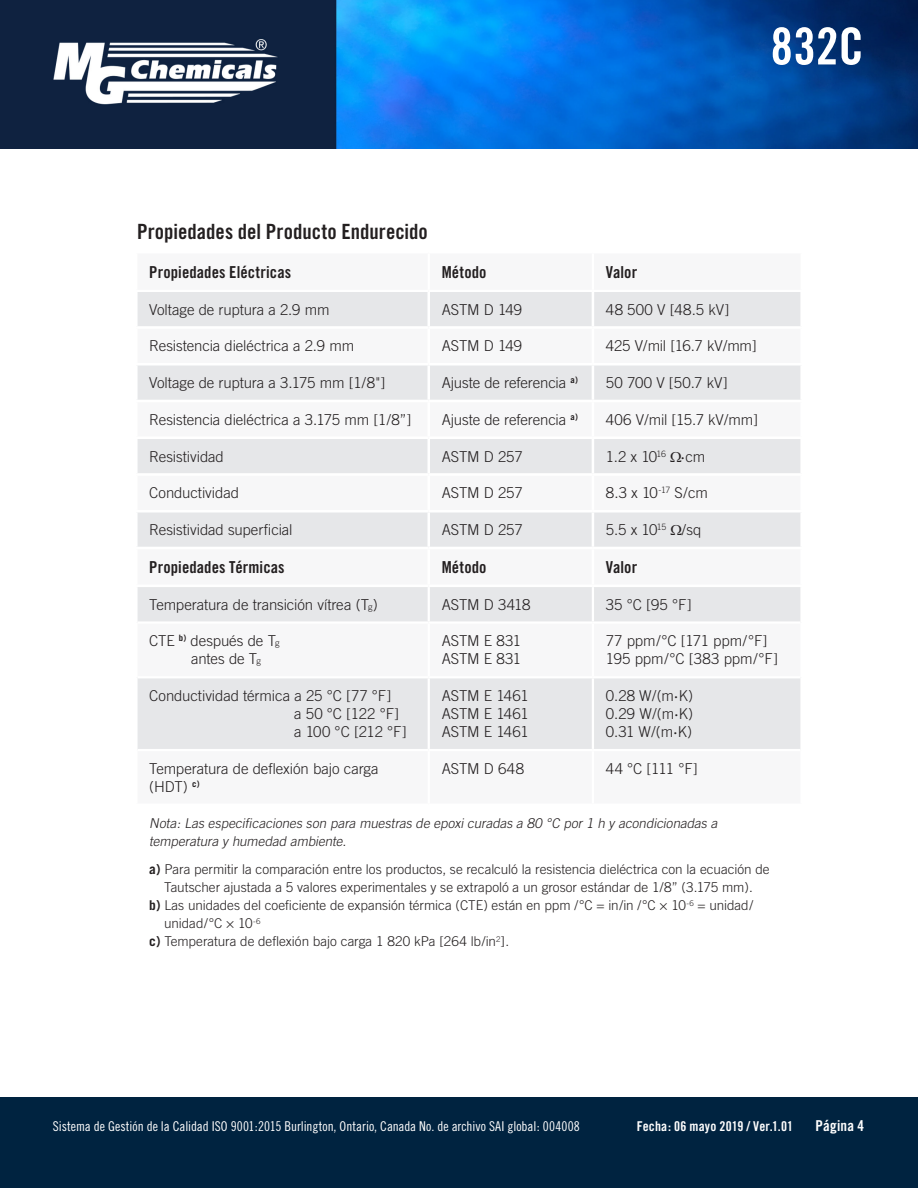
<style>
.page{position:relative;width:918px;height:1188px;background:#fff}
.page>*{position:absolute;margin:0;border:0;box-sizing:border-box;transform-origin:0 0}
.t1{font:51px "Trade Gothic Bold Cond Twenty";color:#fff}
.t2{font:21px "Trade Gothic Bold Cond Twenty";color:#231f20}
.t3{font:16.5px "Trade Gothic Bold Cond Twenty";letter-spacing:.005em;color:#231f20}
.t4{font:300 15px/18px "Trade Gothic";letter-spacing:-.01em;color:#231f20}
.t5{font:15px "Trade Gothic Bold Cond Twenty";letter-spacing:.015em;color:#fff}
.t6{font:300 13.5px/18px "Trade Gothic";color:#231f20}
.t7{font:italic 300 13.5px/18px "Trade Gothic";color:#231f20}
.t8{font:13.5px "Trade Gothic Cond Eighteen";color:#fff}
.t9{font:13.5px "Trade Gothic Bold Cond Twenty";letter-spacing:.015em;color:#fff}
.s1{font-family:"Trade Gothic Bold Cond Twenty";font-weight:400}
.s2{font-size:9px}
.s3{font-weight:700}
</style>
<div class="page">
<img style="left:0;top:0;width:918px;height:149px">
<div style="left:0;top:1097px;width:918px;height:91px;background:#002340"></div>
<svg style="left:138px;top:292px;width:662px;height:457px;fill:#e6e7e9"></svg>
<hr style="left:428px;top:587px;width:2px;height:34px;background:#fff">
<hr style="left:592px;top:587px;width:2px;height:34px;background:#fff">
<hr style="left:138px;top:621px;width:291px;height:3px;background:#fff">
<hr style="left:429px;top:621px;width:164px;height:3px;background:#fff">
<hr style="left:428px;top:624px;width:2px;height:52px;background:#fff">
<hr style="left:593px;top:621px;width:207px;height:3px;background:#fff">
<hr style="left:592px;top:624px;width:2px;height:52px;background:#fff">
<hr style="left:138px;top:676px;width:291px;height:2px;background:#fff">
<hr style="left:429px;top:676px;width:164px;height:2px;background:#fff">
<hr style="left:428px;top:678px;width:2px;height:71px;background:#fff">
<hr style="left:593px;top:676px;width:207px;height:2px;background:#fff">
<hr style="left:592px;top:678px;width:2px;height:71px;background:#fff">
<hr style="left:427px;top:292px;width:3px;height:34px;background:#fff">
<hr style="left:592px;top:292px;width:2px;height:34px;background:#fff">
<hr style="left:135px;top:326px;width:294px;height:3px;background:#fff">
<hr style="left:429px;top:326px;width:164px;height:3px;background:#fff">
<hr style="left:427px;top:329px;width:3px;height:34px;background:#fff">
<hr style="left:593px;top:326px;width:210px;height:3px;background:#fff">
<hr style="left:592px;top:329px;width:2px;height:34px;background:#fff">
<hr style="left:135px;top:363px;width:294px;height:3px;background:#fff">
<hr style="left:429px;top:363px;width:164px;height:3px;background:#fff">
<hr style="left:427px;top:366px;width:3px;height:34px;background:#fff">
<hr style="left:593px;top:363px;width:210px;height:3px;background:#fff">
<hr style="left:592px;top:366px;width:2px;height:34px;background:#fff">
<hr style="left:135px;top:400px;width:294px;height:2px;background:#fff">
<hr style="left:429px;top:400px;width:164px;height:2px;background:#fff">
<hr style="left:427px;top:402px;width:3px;height:34px;background:#fff">
<hr style="left:593px;top:400px;width:210px;height:2px;background:#fff">
<hr style="left:592px;top:402px;width:2px;height:34px;background:#fff">
<hr style="left:135px;top:436px;width:294px;height:3px;background:#fff">
<hr style="left:429px;top:436px;width:164px;height:3px;background:#fff">
<hr style="left:427px;top:439px;width:3px;height:34px;background:#fff">
<hr style="left:593px;top:436px;width:210px;height:3px;background:#fff">
<hr style="left:592px;top:439px;width:2px;height:34px;background:#fff">
<hr style="left:135px;top:473px;width:294px;height:3px;background:#fff">
<hr style="left:429px;top:473px;width:164px;height:3px;background:#fff">
<hr style="left:427px;top:476px;width:3px;height:34px;background:#fff">
<hr style="left:593px;top:473px;width:210px;height:3px;background:#fff">
<hr style="left:592px;top:476px;width:2px;height:34px;background:#fff">
<hr style="left:135px;top:510px;width:294px;height:3px;background:#fff">
<hr style="left:429px;top:510px;width:164px;height:3px;background:#fff">
<hr style="left:427px;top:513px;width:3px;height:34px;background:#fff">
<hr style="left:593px;top:510px;width:210px;height:3px;background:#fff">
<hr style="left:592px;top:513px;width:2px;height:34px;background:#fff">
<hr style="left:427px;top:549px;width:3px;height:36px;background:#fff">
<hr style="left:592px;top:549px;width:2px;height:36px;background:#fff">
<hr style="left:135px;top:585px;width:294px;height:2px;background:#fff">
<hr style="left:429px;top:585px;width:164px;height:2px;background:#fff">
<hr style="left:593px;top:585px;width:210px;height:2px;background:#fff">
<hr style="left:135px;top:547px;width:294px;height:2px;background:#fff">
<hr style="left:429px;top:547px;width:164px;height:2px;background:#fff">
<hr style="left:593px;top:547px;width:210px;height:2px;background:#fff">
<svg style="left:671px;top:451px;width:10px;height:11px"></svg>
<svg style="left:671px;top:525px;width:11px;height:10px"></svg>
<h1 class="t1" style="left:770px;top:15px;width:95px">832C</h1>
<p class="t2" style="left:137px;top:219px;width:292px">Propiedades del Producto Endurecido</p>
<p class="t3" style="left:149px;top:262px;width:144px">Propiedades Eléctricas</p>
<p class="t3" style="left:442px;top:262px;width:46px">Método</p>
<p class="t3" style="left:606px;top:262px;width:33px">Valor</p>
<p class="t4" style="left:149px;top:300px;width:182px">Voltage de ruptura a 2.9 mm</p>
<p class="t4" style="left:442px;top:300px;width:82px">ASTM D 149</p>
<p class="t4" style="left:606px;top:300px;width:125px">48 500 V [48.5 kV]</p>
<p class="t4" style="left:149px;top:337px;width:206px">Resistencia dieléctrica a 2.9 mm</p>
<p class="t4" style="left:442px;top:337px;width:82px">ASTM D 149</p>
<p class="t4" style="left:606px;top:337px;width:153px">425 V/mil [16.7 kV/mm]</p>
<p class="t4" style="left:149px;top:373px;width:238px">Voltage de ruptura a 3.175 mm [1/8"]</p>
<p class="t4" style="left:442px;top:373px;width:138px">Ajuste de referencia <sup>a)</sup></p>
<p class="t4" style="left:606px;top:373px;width:124px">50 700 V [50.7 kV]</p>
<p class="t4" style="left:149px;top:410px;width:264px">Resistencia dieléctrica a 3.175 mm [1/8”]</p>
<p class="t4" style="left:442px;top:410px;width:138px">Ajuste de referencia <sup>a)</sup></p>
<p class="t4" style="left:606px;top:410px;width:154px">406 V/mil [15.7 kV/mm]</p>
<p class="t4" style="left:149px;top:447px;width:76px">Resistividad</p>
<p class="t4" style="left:442px;top:447px;width:82px">ASTM D 257</p>
<p class="t4" style="left:606px;top:447px;width:101px">1.2 x 10<sup>16</sup> <span class="s1">·</span>cm</p>
<p class="t4" style="left:149px;top:484px;width:91px">Conductividad</p>
<p class="t4" style="left:442px;top:484px;width:82px">ASTM D 257</p>
<p class="t4" style="left:606px;top:484px;width:103px">8.3 x 10<sup>-17</sup> S/cm</p>
<p class="t4" style="left:149px;top:520px;width:145px">Resistividad superficial</p>
<p class="t4" style="left:442px;top:520px;width:82px">ASTM D 257</p>
<p class="t4" style="left:606px;top:520px;width:97px">5.5 x 10<sup>15</sup> /sq</p>
<p class="t3" style="left:149px;top:557px;width:137px">Propiedades Térmicas</p>
<p class="t3" style="left:442px;top:557px;width:46px">Método</p>
<p class="t3" style="left:606px;top:557px;width:33px">Valor</p>
<p class="t4" style="left:149px;top:595px;width:230px">Temperatura de transición vítrea (T<span class="s2">g</span>)</p>
<p class="t4" style="left:442px;top:595px;width:90px">ASTM D 3418</p>
<p class="t4" style="left:606px;top:595px;width:87px">35 °C [95 °F]</p>
<p class="t4" style="left:149px;top:632px;width:132px">CTE <sup>b)</sup> después de T<span class="s2">g</span></p>
<p class="t4" style="left:191px;top:650px;width:71px">antes de T<span class="s2">g</span></p>
<p class="t4" style="left:442px;top:632px;width:81px">ASTM E 831</p>
<p class="t4" style="left:442px;top:650px;width:81px">ASTM E 831</p>
<p class="t4" style="left:606px;top:632px;width:163px">77 ppm/°C [171 ppm/°F]</p>
<p class="t4" style="left:606px;top:650px;width:174px">195 ppm/°C [383 ppm/°F]</p>
<p class="t4" style="left:149px;top:687px;width:244px">Conductividad térmica a 25 °C [77 °F]</p>
<p class="t4" style="left:294px;top:705px;width:107px">a 50 °C [122 °F]</p>
<p class="t4" style="left:294px;top:723px;width:114px">a 100 °C [212 °F]</p>
<p class="t4" style="left:442px;top:687px;width:89px">ASTM E 1461</p>
<p class="t4" style="left:442px;top:705px;width:89px">ASTM E 1461</p>
<p class="t4" style="left:442px;top:723px;width:89px">ASTM E 1461</p>
<p class="t4" style="left:606px;top:687px;width:89px">0.28 W/(m<span class="s1">·</span>K)</p>
<p class="t4" style="left:606px;top:705px;width:89px">0.29 W/(m<span class="s1">·</span>K)</p>
<p class="t4" style="left:606px;top:723px;width:88px">0.31 W/(m<span class="s1">·</span>K)</p>
<p class="t4" style="left:149px;top:759px;width:231px">Temperatura de deflexión bajo carga (HDT) <sup>c)</sup></p>
<p class="t4" style="left:442px;top:759px;width:84px">ASTM D 648</p>
<p class="t4" style="left:606px;top:759px;width:94px">44 °C [111 °F]</p>
<p class="t7" style="left:149px;top:814px;width:572px">Nota: Las especificaciones son para muestras de epoxi curadas a 80 °C por 1 h y acondicionadas a temperatura y humedad ambiente.</p>
<p class="t6" style="left:149px;top:860px;width:622px"><span class="s3">a)</span> Para permitir la comparación entre los productos, se recalculó la resistencia dieléctrica con la ecuación de</p>
<p class="t6" style="left:164px;top:878px;width:590px">Tautscher ajustada a 5 valores experimentales y se extrapoló a un grosor estándar de 1/8” (3.175 mm).</p>
<p class="t6" style="left:164px;top:896px;width:590px;text-indent:-15px"><span class="s3">b)</span> Las unidades del coeficiente de expansión térmica (CTE) están en ppm /°C = in/in /°C × 10<sup>-6</sup> = unidad/ unidad/°C × 10<sup>-6</sup></p>
<p class="t6" style="left:149px;top:932px;width:361px"><span class="s3">c)</span> Temperatura de deflexión bajo carga 1 820 kPa [264 lb/in<sup>2</sup>].</p>
<p class="t8" style="left:53px;top:1118px;width:528px">Sistema de Gestión de la Calidad ISO 9001:2015 Burlington, Ontario, Canada No. de archivo SAI global: 004008</p>
<p class="t9" style="left:637px;top:1118px;width:158px">Fecha: 06 mayo 2019 / Ver.1.01</p>
<p class="t5" style="left:816px;top:1116px;width:50px">Página 4</p>
</div>
